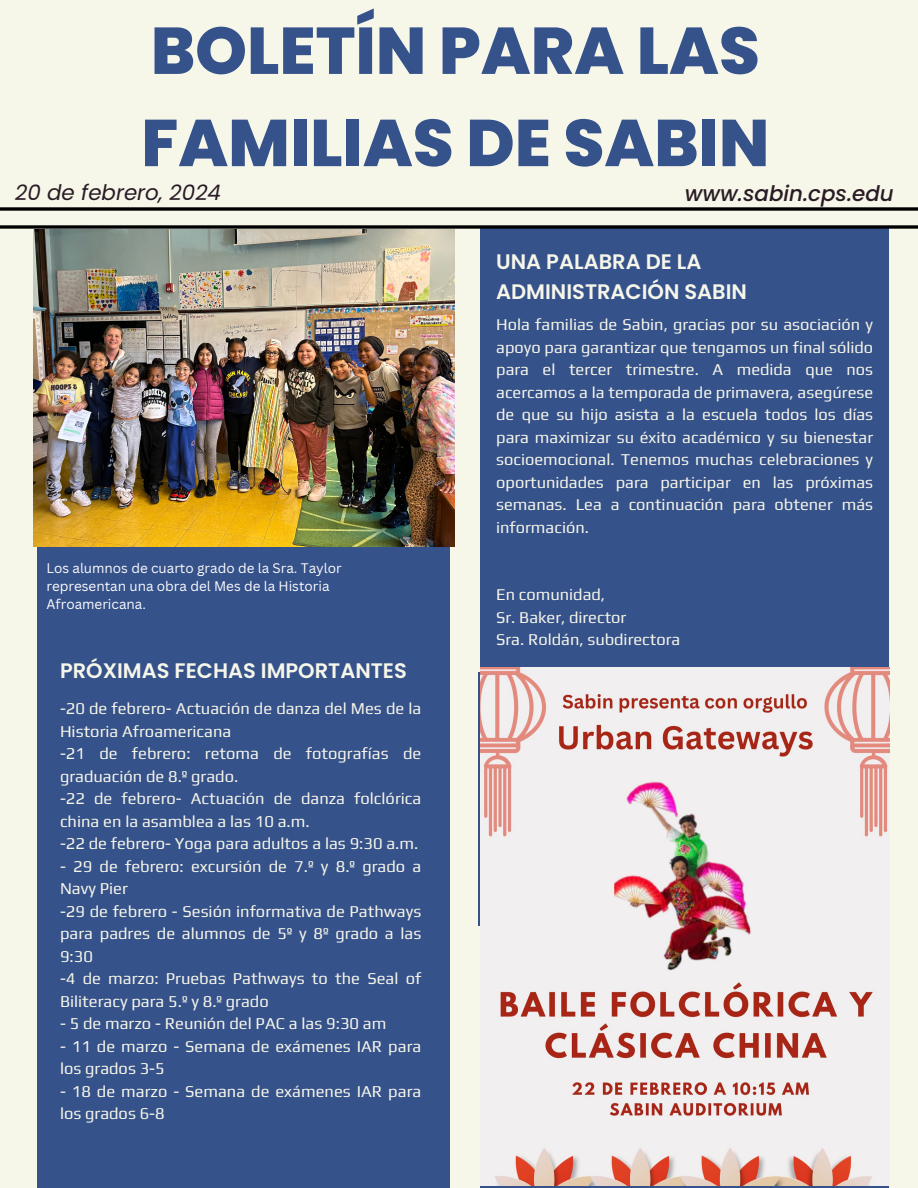
<style>
.page{position:relative;width:918px;height:1188px;background:#f6f6e9}
.page>*{position:absolute;margin:0;border:0;box-sizing:border-box;transform-origin:0 0}
.t1{font:800 66px/92.2px "Poppins";color:#36528b}
.t2{font:italic 500 21.45px "Poppins";color:#291b25}
.t3{font:italic 21.45px "Poppins";color:#291b25}
.t4{font:600 21px/29.2px "Poppins";color:#f6f6e9}
.t5{font:16.5px/22.5px "Play";color:#f6f6e9}
.t6{font:13.5px/18px "Canva Sans";color:#fdfcfc}
</style>
<div class="page">
<div style="left:37px;top:325px;width:413px;height:863px;background:#36528b"></div>
<div style="left:481px;top:227px;width:408px;height:562px;background:#36528b"></div>
<svg style="left:0;top:207px;width:918px;height:4px;background:#262624"></svg>
<svg style="left:0;top:225px;width:918px;height:4px;background:#1f2020"></svg>
<img style="left:33px;top:230px;width:422px;height:317px">
<img style="left:481px;top:667px;width:408px;height:519px">
<h3 class="t1" style="left:141px;top:5px;width:630px">BOLETÍN PARA LAS<br>FAMILIAS DE SABIN</h3>
<h5 class="t3" style="left:15px;top:177px;width:208px">20 de febrero, 2024</h5>
<h5 class="t2" style="left:685px;top:178px;width:210px">www.sabin.cps.edu</h5>
<h5 class="t6" style="left:47px;top:559px;width:297px">Los alumnos de cuarto grado de la Sra. Taylor representan una obra del Mes de la Historia<br>Afroamericana.</h5>
<h2 class="t4" style="left:60px;top:656px;width:348px">PRÓXIMAS FECHAS IMPORTANTES</h2>
<h4 class="t5" style="left:60px;top:697px;width:363px">-20 de febrero- Actuación de danza del Mes de la Historia Afroamericana<br>-21 de febrero: retoma de fotografías de graduación de 8.º grado.<br>-22 de febrero- Actuación de danza folclórica china en la asamblea a las 10 a.m.<br>-22 de febrero- Yoga para adultos a las 9:30 a.m.</h4>
<h4 class="t5" style="left:60px;top:854px;width:363px">- 29 de febrero: excursión de 7.º y 8.º grado a<br>Navy Pier<br>-29 de febrero - Sesión informativa de Pathways para padres de alumnos de 5º y 8º grado a las<br>9:30<br>-4 de marzo: Pruebas Pathways to the Seal of<br>Biliteracy para 5.º y 8.º grado</h4>
<h4 class="t5" style="left:60px;top:1012px;width:328px">- 5 de marzo - Reunión del PAC a las 9:30 am</h4>
<h4 class="t5" style="left:60px;top:1034px;width:363px">- 11 de marzo - Semana de exámenes IAR para los grados 3-5</h4>
<h4 class="t5" style="left:60px;top:1079px;width:363px">- 18 de marzo - Semana de exámenes IAR para los grados 6-8</h4>
<p class="t4" style="left:496px;top:248px;width:252px">UNA PALABRA DE LA<br>ADMINISTRACIÓN SABIN</p>
<p class="t5" style="left:496px;top:313px;width:379px;text-align:justify">Hola familias de Sabin, gracias por su asociación y apoyo para garantizar que tengamos un final sólido para el tercer trimestre. A medida que nos acercamos a la temporada de primavera, asegúrese de que su hijo asista a la escuela todos los días para maximizar su éxito académico y su bienestar socioemocional. Tenemos muchas celebraciones y oportunidades para participar en las próximas semanas. Lea a continuación para obtener más información.</p>
<h2 class="t5" style="left:496px;top:583px;width:186px">En comunidad,<br>Sr. Baker, director<br>Sra. Roldán, subdirectora</h2>
</div>
